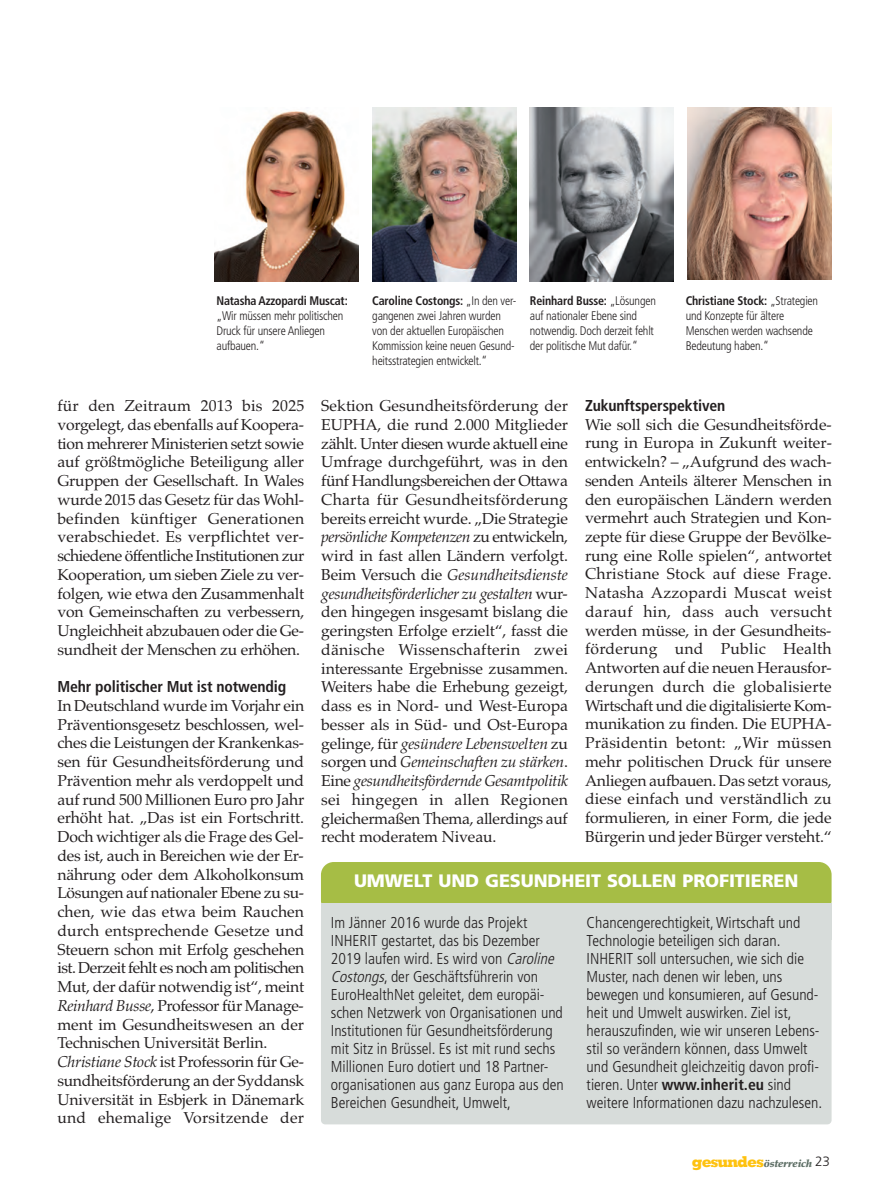
<style>
.page{position:relative;width:895px;height:1190px;background:#fff}
.page>*{position:absolute;margin:0;border:0;box-sizing:border-box;transform-origin:0 0}
.t1{font:900 18px "Frutiger";letter-spacing:-.005em;color:#fff}
.t2{font:15.75px/18.8px "Palatino";letter-spacing:-.015em;color:#231f20;text-align:justify}
.t3{font:300 condensed 15.75px/18px "Frutiger";color:#231f20}
.t4{font:700 condensed 15.75px "Frutiger";letter-spacing:-.01em;color:#231f20}
.t5{font:300 condensed 12.45px/15px "Frutiger";letter-spacing:-.015em;color:#231f20;scale:.96 1}
.t6{font:700 condensed 12.45px "Frutiger";letter-spacing:-.015em;color:#231f20;scale:.96 1}
.t7{font:italic 900 10.5px "Palatino";letter-spacing:-.02em;color:#5d6e65}
.s1{font-weight:700}
.s2{font-style:italic}
.s3{font-family:"Memphis";font-weight:800;font-style:normal;font-size:15px;color:#fec210}
.s4{font-family:"Frutiger";font-weight:300;font-style:normal;font-size:13.5px;color:#231f20}
</style>
<div class="page">
<div style="left:321px;top:862px;width:510px;height:51px;background:#a6bd45;border-radius:13px"></div>
<div style="left:321px;top:905px;width:510px;height:219px;background:#d7dcda;border-radius:4px"></div>
<div style="left:321px;top:903px;width:510px;height:36px;background:#d7dcda"></div>
<img style="left:215px;top:111px;width:144px;height:170px">
<img style="left:372px;top:107px;width:144px;height:174px">
<img style="left:530px;top:107px;width:143px;height:174px">
<img style="left:687px;top:107px;width:144px;height:173px">
<p class="t6" style="left:216px;top:296px;width:138px">Natasha Azzopardi Muscat:</p>
<p class="t5" style="left:216px;top:309px;width:134px">„Wir müssen mehr politischen<br>Druck für unsere Anliegen aufbauen.“</p>
<p class="t5" style="left:372px;top:294px;width:151px"><span class="s1">Caroline Costongs:</span> „In den ver&shy;gangenen zwei Jahren wurden von der aktuellen Europäischen<br>Kommission keine neuen Gesund&shy;heitsstrategien entwickelt.“</p>
<p class="t5" style="left:530px;top:294px;width:133px"><span class="s1">Reinhard Busse:</span> „Lösungen auf nationaler Ebene sind notwendig. Doch derzeit fehlt der politische Mut dafür.“</p>
<p class="t5" style="left:685px;top:294px;width:139px"><span class="s1">Christiane Stock:</span> „Strategien und Konzepte für ältere<br>Menschen werden wachsende<br>Bedeutung haben.“</p>
<p class="t2" style="left:57px;top:396px;width:248px">für den Zeitraum 2013 bis 2025 vorgelegt, das ebenfalls auf Koopera&shy;tion mehrerer Ministerien setzt sowie auf größtmögliche Beteiligung aller Gruppen der Gesellschaft. In Wales wurde 2015 das Gesetz für das Wohl&shy;befinden künftiger Generationen verabschiedet. Es verpflichtet ver&shy;schiedene öffentliche Institutionen zur Kooperation, um sieben Ziele zu ver&shy;folgen, wie etwa den Zusammenhalt von Gemeinschaften zu verbessern, Ungleichheit abzubauen oder die Ge&shy;sundheit der Menschen zu erhöhen.</p>
<p class="t4" style="left:57px;top:680px;width:230px">Mehr politischer Mut ist notwendig</p>
<p class="t2" style="left:57px;top:696px;width:248px;text-align:left">In Deutschland wurde im Vorjahr ein Präventionsgesetz beschlossen, wel&shy;ches die Leistungen der Krankenkas&shy;sen für Gesundheitsförderung und Prävention mehr als verdoppelt und auf rund 500 Millionen Euro pro Jahr erhöht hat. „Das ist ein Fortschritt.<br>Doch wichtiger als die Frage des Gel&shy;des ist, auch in Bereichen wie der Er&shy;nährung oder dem Alkoholkonsum Lösungen auf nationaler Ebene zu su&shy;chen, wie das etwa beim Rauchen durch entsprechende Gesetze und Steuern schon mit Erfolg geschehen ist. Derzeit fehlt es noch am politischen Mut, der dafür notwendig ist“, meint <span class="s2">Reinhard Busse</span>, Professor für Manage&shy;ment im Gesundheitswesen an der Technischen Universität Berlin.<br><span class="s2">Christiane Stock</span> ist Professorin für Ge&shy;sundheitsförderung an der Syddansk Universität in Esbjerk in Dänemark und ehemalige Vorsitzende der</p>
<p class="t2" style="left:321px;top:396px;width:248px">Sektion Gesundheitsförderung der EUPHA, die rund 2.000 Mitglieder zählt. Unter diesen wurde aktuell eine Umfrage durchgeführt, was in den fünf Handlungsbereichen der Ottawa Charta für Gesundheitsförderung bereits erreicht wurde. „Die Strategie <span class="s2">persönliche Kompetenzen</span> zu entwickeln, wird in fast allen Ländern verfolgt.<br>Beim Versuch die <span class="s2">Gesundheitsdienste gesundheitsförderlicher zu gestalten</span> wur&shy;den hingegen insgesamt bislang die geringsten Erfolge erzielt“, fasst die dänische Wissenschafterin zwei interessante Ergebnisse zusammen.<br>Weiters habe die Erhebung gezeigt, dass es in Nord- und West-Europa besser als in Süd- und Ost-Europa gelinge, für <span class="s2">gesündere Lebenswelten</span> zu sorgen und <span class="s2">Gemeinschaften zu stärken</span>.<br>Eine <span class="s2">gesundheitsfördernde Gesamtpolitik </span>sei hingegen in allen Regionen gleichermaßen Thema, allerdings auf recht moderatem Niveau.</p>
<p class="t4" style="left:585px;top:399px;width:142px">Zukunftsperspektiven</p>
<p class="t2" style="left:585px;top:415px;width:248px">Wie soll sich die Gesundheitsförde&shy;rung in Europa in Zukunft weiter&shy;entwickeln? – „Aufgrund des wach&shy;senden Anteils älterer Menschen in den europäischen Ländern werden vermehrt auch Strategien und Kon&shy;zepte für diese Gruppe der Bevölke&shy;rung eine Rolle spielen“, antwortet Christiane Stock auf diese Frage.<br>Natasha Azzopardi Muscat weist darauf hin, dass auch versucht werden müsse, in der Gesundheits&shy;förderung und Public Health Antworten auf die neuen Herausfor&shy;derungen durch die globalisierte Wirtschaft und die digitalisierte Kom&shy;munikation zu finden. Die EUPHA-Präsidentin betont: „Wir müssen mehr politischen Druck für unsere Anliegen aufbauen. Das setzt voraus, diese einfach und verständlich zu formulieren, in einer Form, die jede Bürgerin und jeder Bürger versteht.“</p>
<p class="t1" style="left:354px;top:874px;width:446px">UMWELT UND GESUNDHEIT SOLLEN PROFITIEREN</p>
<p class="t3" style="left:331px;top:915px;width:234px">Im Jänner 2016 wurde das Projekt INHERIT gestartet, das bis Dezember 2019 laufen wird. Es wird von <span class="s2">Caroline Costongs</span>, der Geschäftsführerin von EuroHealthNet geleitet, dem europäi&shy;schen Netzwerk von Organisationen und Institutionen für Gesundheitsförderung mit Sitz in Brüssel. Es ist mit rund sechs Millionen Euro dotiert und 18 Partner&shy;organisationen aus ganz Europa aus den Bereichen Gesundheit, Umwelt,</p>
<p class="t3" style="left:586px;top:915px;width:237px">Chancengerechtigkeit, Wirtschaft und Technologie beteiligen sich daran.<br>INHERIT soll untersuchen, wie sich die Muster, nach denen wir leben, uns bewegen und konsumieren, auf Gesund&shy;heit und Umwelt auswirken. Ziel ist, herauszufinden, wie wir unseren Lebens&shy;stil so verändern können, dass Umwelt und Gesundheit gleichzeitig davon profi&shy;tieren. Unter <span class="s1">www.inherit.eu</span> sind weitere Informationen dazu nachzulesen.</p>
<p class="t7" style="left:691px;top:1159px;width:140px"><span class="s3">gesundes</span>österreich <span class="s4">23</span></p>
</div>
